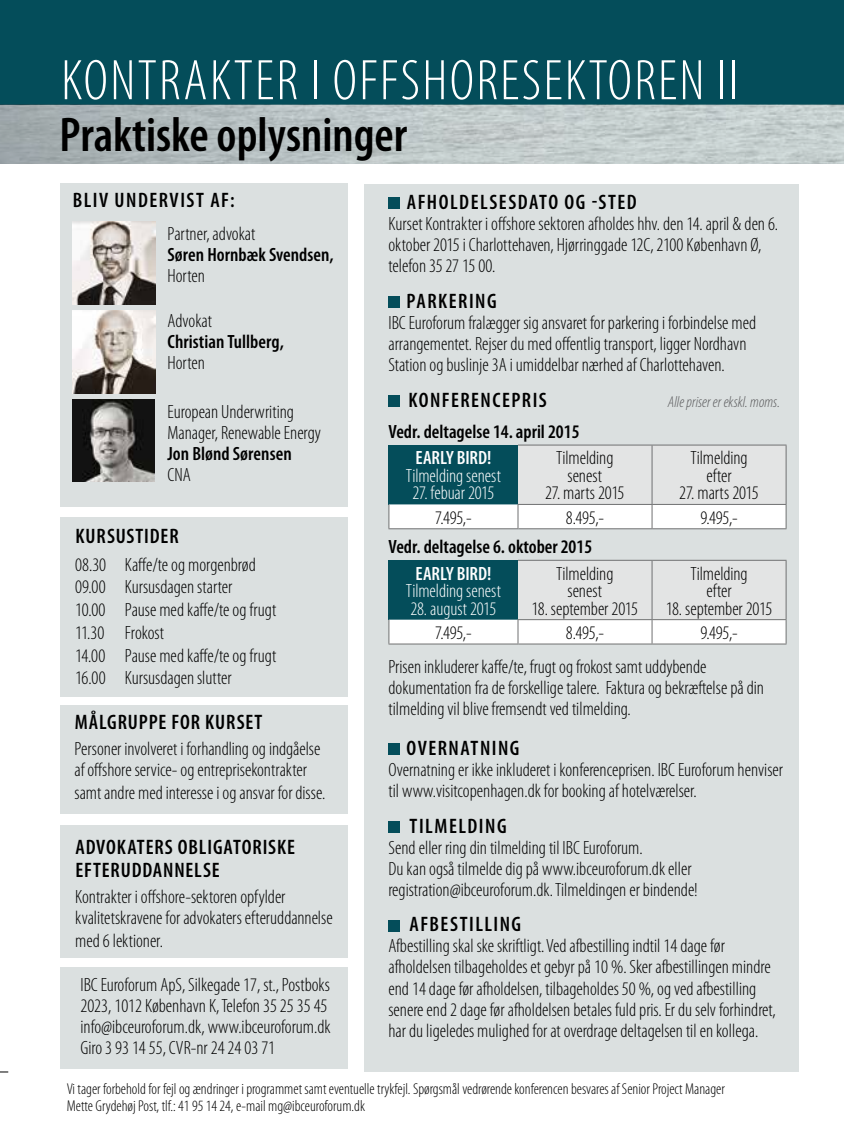
<style>
.page{position:relative;width:844px;height:1141px;background:#fff}
.page>*{position:absolute;margin:0;border:0;box-sizing:border-box;transform-origin:0 0}
.t1{font:300 condensed 57.75px "Myriad Pro";letter-spacing:.04em;color:#fff}
.t2{font:600 condensed 49px "Myriad Pro";color:#000}
.t3{font:600 condensed 21px "Myriad Pro";letter-spacing:.065em;color:#000}
.t4{font:600 condensed 21px/22.8px "Myriad Pro";letter-spacing:.04em;color:#000}
.t5{font:300 condensed 19.25px/21px "Myriad Pro";color:#000}
.t6{font:600 condensed 19.25px "Myriad Pro";color:#000}
.t7{font:300 condensed 19.25px "Myriad Pro";letter-spacing:-.005em;color:#fff}
.t8{font:600 condensed 19.25px "Myriad Pro";letter-spacing:-.005em;color:#fff}
.t9{font:300 condensed 15.75px/17.5px "Myriad Pro";color:#000}
.t10{font:italic 300 condensed 15.75px "Myriad Pro";color:#58585a}
</style>
<div class="page">
<div style="left:364px;top:184px;width:434px;height:887px;background:#dbe0e0"></div>
<div style="left:0;top:0;width:843px;height:105px;background:#044d5a"></div>
<div style="left:388px;top:197px;width:12px;height:12px;background:#044d5a"></div>
<div style="left:388px;top:296px;width:12px;height:12px;background:#044d5a"></div>
<div style="left:388px;top:395px;width:12px;height:12px;background:#044d5a"></div>
<svg style="left:388px;top:445px;width:398px;height:84px"></svg>
<hr style="left:517px;top:504px;width:135px;height:1px;background:#707172">
<hr style="left:652px;top:504px;width:134px;height:1px;background:#707172">
<hr style="left:518px;top:644px;width:134px;height:1px;background:#707172">
<hr style="left:652px;top:644px;width:134px;height:1px;background:#707172">
<hr style="left:388px;top:644px;width:130px;height:1px;background:#707172">
<svg style="left:388px;top:560px;width:398px;height:84px"></svg>
<hr style="left:517px;top:619px;width:135px;height:1px;background:#707172">
<hr style="left:652px;top:619px;width:134px;height:1px;background:#707172">
<div style="left:388px;top:743px;width:12px;height:12px;background:#044d5a"></div>
<div style="left:388px;top:821px;width:12px;height:12px;background:#044d5a"></div>
<div style="left:388px;top:920px;width:12px;height:11px;background:#044d5a"></div>
<div style="left:60px;top:184px;width:287px;height:323px;background:#dbe0e0"></div>
<div style="left:60px;top:517px;width:287px;height:180px;background:#dbe0e0"></div>
<div style="left:60px;top:705px;width:287px;height:109px;background:#dbe0e0"></div>
<div style="left:60px;top:825px;width:287px;height:133px;background:#dbe0e0"></div>
<div style="left:60px;top:967px;width:287px;height:102px;background:#dbe0e0"></div>
<img style="left:73px;top:222px;width:82px;height:83px">
<img style="left:73px;top:311px;width:82px;height:82px">
<img style="left:73px;top:400px;width:81px;height:81px">
<h1 class="t1" style="left:61px;top:46px;width:678px">KONTRAKTER I OFFSHORESEKTOREN II</h1>
<h2 class="t2" style="left:60px;top:104px;width:349px">Praktiske oplysninger</h2>
<p class="t3" style="left:73px;top:187px;width:163px">BLIV UNDERVIST AF:</p>
<p class="t5" style="left:167px;top:223px;width:89px">Partner, advokat</p>
<p class="t6" style="left:167px;top:243px;width:167px">Søren Hornbæk Svendsen,</p>
<p class="t5" style="left:167px;top:265px;width:39px">Horten</p>
<p class="t5" style="left:167px;top:311px;width:46px">Advokat</p>
<p class="t6" style="left:167px;top:330px;width:118px">Christian Tullberg,</p>
<p class="t5" style="left:167px;top:353px;width:39px">Horten</p>
<p class="t5" style="left:167px;top:401px;width:155px">European Underwriting<br>Manager, Renewable Energy</p>
<p class="t6" style="left:167px;top:441px;width:126px">Jon Blønd Sørensen</p>
<p class="t5" style="left:167px;top:464px;width:25px">CNA</p>
<p class="t4" style="left:75px;top:524px;width:105px">KURSUSTIDER</p>
<p class="t5" style="left:75px;top:553px;width:202px;line-height:22.8px">08.30 Kaffe/te og morgenbrød<br>09.00 Kursusdagen starter<br>10.00 Pause med kaffe/te og frugt<br>11.30 Frokost<br>14.00 Pause med kaffe/te og frugt<br>16.00 Kursusdagen slutter</p>
<p class="t4" style="left:75px;top:710px;width:189px">MÅLGRUPPE FOR KURSET</p>
<p class="t5" style="left:74px;top:738px;width:247px">Personer involveret i forhandling og indgåelse af offshore service- og entreprisekontrakter</p>
<p class="t5" style="left:74px;top:782px;width:252px">samt andre med interesse i og ansvar for disse.</p>
<p class="t4" style="left:75px;top:835px;width:221px">ADVOKATERS OBLIGATORISKE<br>EFTERUDDANNELSE</p>
<p class="t5" style="left:75px;top:886px;width:259px">Kontrakter i offshore-sektoren opfylder kvalitetskravene for advokaters efteruddannelse</p>
<p class="t5" style="left:75px;top:930px;width:89px">med 6 lektioner.</p>
<p class="t5" style="left:80px;top:974px;width:252px">IBC Euroforum ApS, Silkegade 17, st., Postboks 2023, 1012 København K, Telefon 35 25 35 45 info@ibceuroforum.dk, www.ibceuroforum.dk Giro 3 93 14 55, CVR-nr 24 24 03 71</p>
<p class="t3" style="left:407px;top:189px;width:231px">AFHOLDELSESDATO OG -STED</p>
<p class="t5" style="left:388px;top:213px;width:391px">Kurset Kontrakter i offshore sektoren afholdes hhv. den 14. april &amp; den 6. oktober 2015 i Charlottehaven, Hjørringgade 12C, 2100 København Ø, telefon 35 27 15 00.</p>
<p class="t3" style="left:406px;top:288px;width:92px">PARKERING</p>
<p class="t5" style="left:388px;top:312px;width:369px">IBC Euroforum fralægger sig ansvaret for parkering i forbindelse med arrangementet. Rejser du med offentlig transport, ligger Nordhavn<br>Station og buslinje 3A i umiddelbar nærhed af Charlottehaven.</p>
<p class="t3" style="left:408px;top:387px;width:140px">KONFERENCEPRIS</p>
<p class="t10" style="left:667px;top:392px;width:114px">Alle priser er ekskl. moms.</p>
<p class="t6" style="left:388px;top:419px;width:192px">Vedr. deltagelse 14. april 2015</p>
<p class="t8" style="left:415px;top:446px;width:77px">EARLY BIRD!</p>
<p class="t7" style="left:406px;top:464px;width:96px">Tilmelding senest</p>
<p class="t7" style="left:412px;top:482px;width:84px">27. febuar 2015</p>
<p class="t5" style="left:556px;top:449px;width:59px;line-height:17.5px;text-align:center">Tilmelding senest</p>
<p class="t5" style="left:545px;top:482px;width:81px">27. marts 2015</p>
<p class="t5" style="left:690px;top:449px;width:59px;line-height:17.5px;text-align:center">Tilmelding efter</p>
<p class="t5" style="left:679px;top:482px;width:81px">27. marts 2015</p>
<p class="t5" style="left:435px;top:507px;width:38px">7.495,-</p>
<p class="t5" style="left:566px;top:507px;width:40px">8.495,-</p>
<p class="t5" style="left:700px;top:507px;width:39px">9.495,-</p>
<p class="t6" style="left:388px;top:535px;width:205px">Vedr. deltagelse 6. oktober 2015</p>
<p class="t8" style="left:415px;top:561px;width:77px">EARLY BIRD!</p>
<p class="t7" style="left:406px;top:579px;width:96px">Tilmelding senest</p>
<p class="t7" style="left:410px;top:597px;width:88px">28. august 2015</p>
<p class="t5" style="left:556px;top:564px;width:59px;line-height:17.5px;text-align:center">Tilmelding senest</p>
<p class="t5" style="left:531px;top:598px;width:108px">18. september 2015</p>
<p class="t5" style="left:690px;top:564px;width:59px;line-height:17.5px;text-align:center">Tilmelding efter</p>
<p class="t5" style="left:665px;top:598px;width:108px">18. september 2015</p>
<p class="t5" style="left:388px;top:615px;width:350px;line-height:34.3px;text-indent:312px">9.495,-<br>Prisen inkluderer kaffe/te, frugt og frokost samt uddybende</p>
<p class="t5" style="left:388px;top:677px;width:377px">dokumentation fra de forskellige talere. Faktura og bekræftelse på din tilmelding vil blive fremsendt ved tilmelding.</p>
<p class="t3" style="left:406px;top:735px;width:114px">OVERNATNING</p>
<p class="t5" style="left:388px;top:759px;width:396px">Overnatning er ikke inkluderet i konferenceprisen. IBC Euroforum henviser til www.visitcopenhagen.dk for booking af hotelværelser.</p>
<p class="t3" style="left:409px;top:813px;width:98px">TILMELDING</p>
<p class="t5" style="left:388px;top:837px;width:311px">Send eller ring din tilmelding til IBC Euroforum.<br>Du kan også tilmelde dig på www.ibceuroforum.dk eller registration@ibceuroforum.dk. Tilmeldingen er bindende!</p>
<p class="t3" style="left:409px;top:912px;width:113px">AFBESTILLING</p>
<p class="t5" style="left:388px;top:935px;width:388px">Afbestilling skal ske skriftligt. Ved afbestilling indtil 14 dage før afholdelsen tilbageholdes et gebyr på 10 %. Sker afbestillingen mindre end 14 dage før afholdelsen, tilbageholdes 50 %, og ved afbestilling senere end 2 dage før afholdelsen betales fuld pris. Er du selv forhindret, har du ligeledes mulighed for at overdrage deltagelsen til en kollega.</p>
<p class="t5" style="left:435px;top:622px;width:38px">7.495,-</p>
<p class="t5" style="left:566px;top:622px;width:40px">8.495,-</p>
<p class="t9" style="left:67px;top:1080px;width:659px">Vi tager forbehold for fejl og ændringer i programmet samt eventuelle trykfejl. Spørgsmål vedrørende konferencen besvares af Senior Project Manager<br>Mette Grydehøj Post, tlf.: 41 95 14 24, e-mail mg@ibceuroforum.dk</p>
</div>
